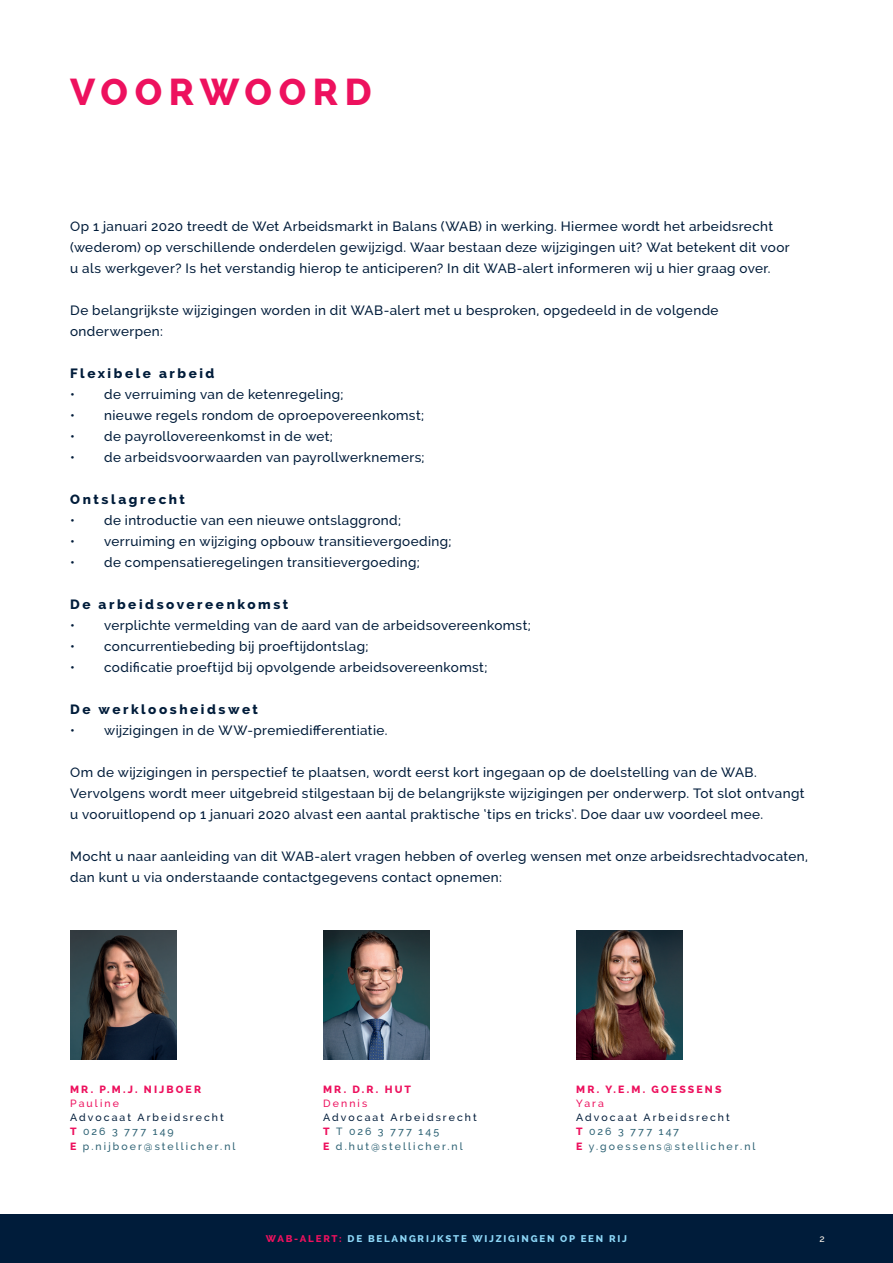
<style>
.page{position:relative;width:893px;height:1263px;background:#fff}
.page>*{position:absolute;margin:0;border:0;box-sizing:border-box;transform-origin:0 0}
.t1{font:800 37.5px "Raleway";letter-spacing:.175em;color:#ed115e}
.t2{font:500 13.5px/21px "Raleway";letter-spacing:.03em;color:#001c3a}
.t3{font:800 13.5px "Raleway";letter-spacing:.19em;color:#001c3a}
.t4{font:500 10.5px/14.2px "Raleway";letter-spacing:.2em;color:#2f6375}
.t5{font:800 10.5px "Raleway";letter-spacing:.2em;color:#ed115e}
.t6{font:500 10.5px "Raleway";letter-spacing:.2em;color:#ed115e}
.t7{font:800 9.75px "Raleway";letter-spacing:.18em;color:#8dd7f7}
.t8{font:500 9.75px "Raleway";color:#faf2e8}
.s1{color:#001c3a}
.s2{font-weight:800;color:#ed115e}
.s3{color:#ed115e}
</style>
<div class="page">
<div style="left:0;top:1214px;width:893px;height:49px;background:#001c3a"></div>
<img style="left:70px;top:930px;width:106px;height:129px">
<img style="left:323px;top:930px;width:106px;height:129px">
<img style="left:576px;top:930px;width:106px;height:129px">
<h1 class="t1" style="left:70px;top:71px;width:303px">VOORWOORD</h1>
<p class="t2" style="left:70px;top:216px;width:721px">Op 1 januari 2020 treedt de Wet Arbeidsmarkt in Balans (WAB) in werking. Hiermee wordt het arbeidsrecht (wederom) op verschillende onderdelen gewijzigd. Waar bestaan deze wijzigingen uit? Wat betekent dit voor u als werkgever? Is het verstandig hierop te anticiperen? In dit WAB-alert informeren wij u hier graag over.</p>
<p class="t2" style="left:70px;top:300px;width:650px">De belangrijkste wijzigingen worden in dit WAB-alert met u besproken, opgedeeld in de volgende onderwerpen:</p>
<p class="t3" style="left:70px;top:366px;width:146px">Flexibele arbeid</p>
<p class="t2" style="left:70px;top:384px;width:275px">• de verruiming van de ketenregeling;</p>
<p class="t2" style="left:70px;top:405px;width:355px">• nieuwe regels rondom de oproepovereenkomst;</p>
<p class="t2" style="left:70px;top:426px;width:264px">• de payrollovereenkomst in de wet;</p>
<p class="t2" style="left:70px;top:447px;width:356px">• de arbeidsvoorwaarden van payrollwerknemers;</p>
<p class="t3" style="left:70px;top:492px;width:116px">Ontslagrecht</p>
<p class="t2" style="left:70px;top:510px;width:332px">• de introductie van een nieuwe ontslaggrond;</p>
<p class="t2" style="left:70px;top:531px;width:383px">• verruiming en wijziging opbouw transitievergoeding;</p>
<p class="t2" style="left:70px;top:552px;width:351px">• de compensatieregelingen transitievergoeding;</p>
<p class="t3" style="left:70px;top:597px;width:220px">De arbeidsovereenkomst</p>
<p class="t2" style="left:70px;top:615px;width:462px">• verplichte vermelding van de aard van de arbeidsovereenkomst;</p>
<p class="t2" style="left:70px;top:636px;width:300px">• concurrentiebeding bij proeftijdontslag;</p>
<p class="t2" style="left:70px;top:657px;width:419px">• codificatie proeftijd bij opvolgende arbeidsovereenkomst;</p>
<p class="t3" style="left:70px;top:702px;width:189px">De werkloosheidswet</p>
<p class="t2" style="left:70px;top:720px;width:319px">• wijzigingen in de WW-premiedifferentiatie.</p>
<p class="t2" style="left:70px;top:762px;width:736px">Om de wijzigingen in perspectief te plaatsen, wordt eerst kort ingegaan op de doelstelling van de WAB.<br>Vervolgens wordt meer uitgebreid stilgestaan bij de belangrijkste wijzigingen per onderwerp. Tot slot ontvangt u vooruitlopend op 1 januari 2020 alvast een aantal praktische ‘tips en tricks’. Doe daar uw voordeel mee.</p>
<p class="t2" style="left:70px;top:846px;width:739px">Mocht u naar aanleiding van dit WAB-alert vragen hebben of overleg wensen met onze arbeidsrechtadvocaten, dan kunt u via onderstaande contactgegevens contact opnemen:</p>
<p class="t5" style="left:70px;top:1083px;width:133px">MR. P.M.J. NIJBOER</p>
<p class="t6" style="left:70px;top:1097px;width:50px">Pauline</p>
<p class="t4" style="left:70px;top:1110px;width:167px"><span class="s1">Advocaat Arbeidsrecht<br></span><span class="s2">T</span> 026 3 777 149<br><span class="s2">E</span> p.nijboer@stellicher.nl</p>
<p class="t5" style="left:323px;top:1083px;width:89px">MR. D.R. HUT</p>
<p class="t6" style="left:323px;top:1097px;width:46px">Dennis</p>
<p class="t4" style="left:323px;top:1110px;width:155px"><span class="s1">Advocaat Arbeidsrecht<br></span><span class="s2">T</span> T 026 3 777 145<br><span class="s2">E</span> d.hut@stellicher.nl</p>
<p class="t5" style="left:576px;top:1083px;width:147px">MR. Y.E.M. GOESSENS</p>
<p class="t6" style="left:576px;top:1097px;width:29px">Yara</p>
<p class="t4" style="left:576px;top:1110px;width:181px"><span class="s1">Advocaat Arbeidsrecht<br></span><span class="s2">T</span> 026 3 777 147<br><span class="s2">E</span> y.goessens@stellicher.nl</p>
<p class="t7" style="left:266px;top:1233px;width:362px"><span class="s3">WAB-ALERT:</span> DE BELANGRIJKSTE WIJZIGINGEN OP EEN RIJ</p>
<p class="t8" style="left:820px;top:1233px;width:7px">2</p>
</div>
